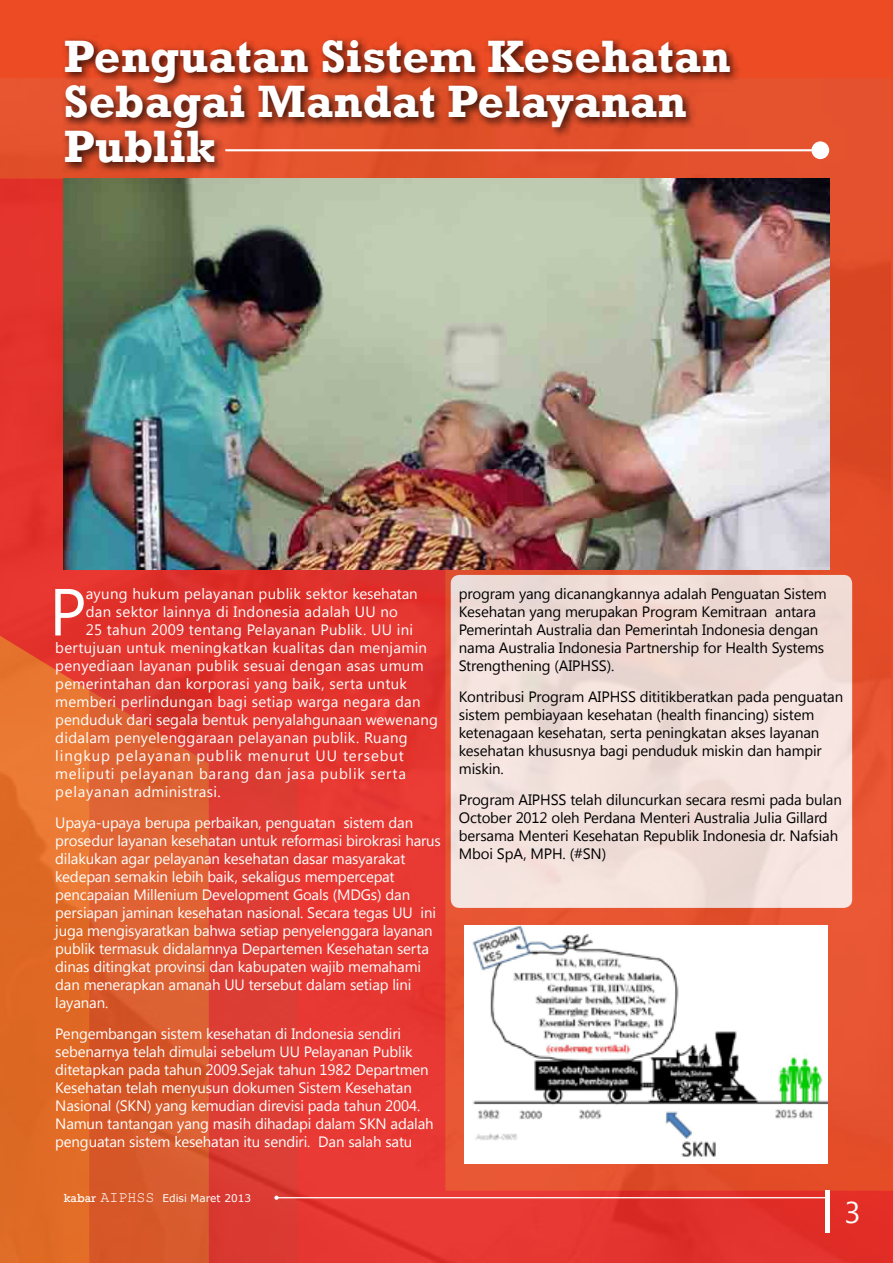
<style>
.page{position:relative;width:893px;height:1263px;background:#ed4b24}
.page>*{position:absolute;margin:0;border:0;box-sizing:border-box;transform-origin:0 0}
.t1{font:66.45px "Segoe UI";color:#fff}
.t2{font:700 46.5px/45px "Rockwell";letter-spacing:.005em;color:#fff}
.t3{font:30px "Segoe UI";color:#fff}
.t4{font:15px/18px "Segoe UI";letter-spacing:-.01em;color:#fff}
.t5{font:15px/18px "Segoe UI";letter-spacing:-.01em;color:#000}
.t6{font:15px "Segoe UI";letter-spacing:.02em;color:#fff}
.t7{font:15px "Segoe UI";letter-spacing:.05em;color:#fff}
.t8{font:15px "Segoe UI";letter-spacing:.06em;color:#fff}
.t9{font:10.5px "Verdana";color:#fff}
.s1{font-family:"Rockwell";font-size:12px}
.s2{font-family:"Rod";font-size:15px}
</style>
<div class="page">
<img style="left:0;top:79px;width:891px;height:1184px">
<svg style="left:0;top:78px;width:1px;height:424px"></svg>
<div style="left:60px;top:35px;width:681px;height:138px;background:#000;opacity:.83"></div>
<img style="left:64px;top:179px;width:765px;height:390px">
<img style="left:465px;top:925px;width:363px;height:239px">
<div style="left:812px;top:141px;width:17px;height:18px;background:#fff;border-radius:9px"></div>
<hr style="left:825px;top:1191px;width:4px;height:42px;background:#fff">
<svg style="left:274px;top:1195px;width:551px;height:5px;background:#ea6964"></svg>
<h2 class="t2" style="left:64px;top:34px;width:668px">Penguatan Sistem Kesehatan<br>Sebagai Mandat Pelayanan<br>Publik</h2>
<h1 class="t1" style="left:49px;top:566px;width:39px">P</h1>
<p class="t6" style="left:86px;top:584px;width:334px">ayung hukum pelayanan publik sektor kesehatan</p>
<p class="t6" style="left:86px;top:602px;width:314px">dan sektor lainnya di Indonesia adalah UU no</p>
<p class="t6" style="left:86px;top:620px;width:329px">25 tahun 2009 tentang Pelayanan Publik. UU ini</p>
<p class="t6" style="left:55px;top:638px;width:373px">bertujuan untuk meningkatkan kualitas dan menjamin</p>
<p class="t6" style="left:55px;top:656px;width:370px">penyediaan layanan publik sesuai dengan asas umum</p>
<p class="t6" style="left:55px;top:674px;width:353px">pemerintahan dan korporasi yang baik, serta untuk</p>
<p class="t6" style="left:55px;top:692px;width:367px">memberi perlindungan bagi setiap warga negara dan</p>
<p class="t4" style="left:55px;top:710px;width:384px">penduduk dari segala bentuk penyalahgunaan wewenang</p>
<p class="t6" style="left:55px;top:728px;width:354px">didalam penyelenggaraan pelayanan publik. Ruang</p>
<p class="t8" style="left:55px;top:746px;width:350px">lingkup pelayanan publik menurut UU tersebut</p>
<p class="t7" style="left:55px;top:764px;width:352px">meliputi pelayanan barang dan jasa publik serta</p>
<p class="t6" style="left:55px;top:782px;width:167px">pelayanan administrasi.</p>
<p class="t4" style="left:55px;top:813px;width:387px">Upaya-upaya berupa perbaikan, penguatan sistem dan prosedur layanan kesehatan untuk reformasi birokrasi harus dilakukan agar pelayanan kesehatan dasar masyarakat kedepan semakin lebih baik, sekaligus mempercepat pencapaian Millenium Development Goals (MDGs) dan persiapan jaminan kesehatan nasional. Secara tegas UU ini juga mengisyaratkan bahwa setiap penyelenggara layanan publik termasuk didalamnya Departemen Kesehatan serta dinas ditingkat provinsi dan kabupaten wajib memahami dan menerapkan amanah UU tersebut dalam setiap lini layanan.</p>
<p class="t4" style="left:55px;top:1024px;width:380px">Pengembangan sistem kesehatan di Indonesia sendiri sebenarnya telah dimulai sebelum UU Pelayanan Publik ditetapkan pada tahun 2009.Sejak tahun 1982 Departmen Kesehatan telah menyusun dokumen Sistem Kesehatan Nasional (SKN) yang kemudian direvisi pada tahun 2004.<br>Namun tantangan yang masih dihadapi dalam SKN adalah penguatan sistem kesehatan itu sendiri. Dan salah satu</p>
<p class="t9" style="left:64px;top:1191px;width:189px"><span class="s1">kabar</span> <span class="s2">AIPHSS</span> Edisi Maret 2013</p>
<p class="t5" style="left:459px;top:584px;width:369px">program yang dicanangkannya adalah Penguatan Sistem Kesehatan yang merupakan Program Kemitraan antara Pemerintah Australia dan Pemerintah Indonesia dengan nama Australia Indonesia Partnership for Health Systems Strengthening (AIPHSS).</p>
<p class="t5" style="left:459px;top:687px;width:386px">Kontribusi Program AIPHSS dititikberatkan pada penguatan sistem pembiayaan kesehatan (health financing) sistem ketenagaan kesehatan, serta peningkatan akses layanan kesehatan khususnya bagi penduduk miskin dan hampir miskin.</p>
<p class="t5" style="left:459px;top:790px;width:385px">Program AIPHSS telah diluncurkan secara resmi pada bulan October 2012 oleh Perdana Menteri Australia Julia Gillard bersama Menteri Kesehatan Republik Indonesia dr. Nafsiah Mboi SpA, MPH. (#SN)</p>
<h3 class="t3" style="left:844px;top:1191px;width:18px">3</h3>
</div>
